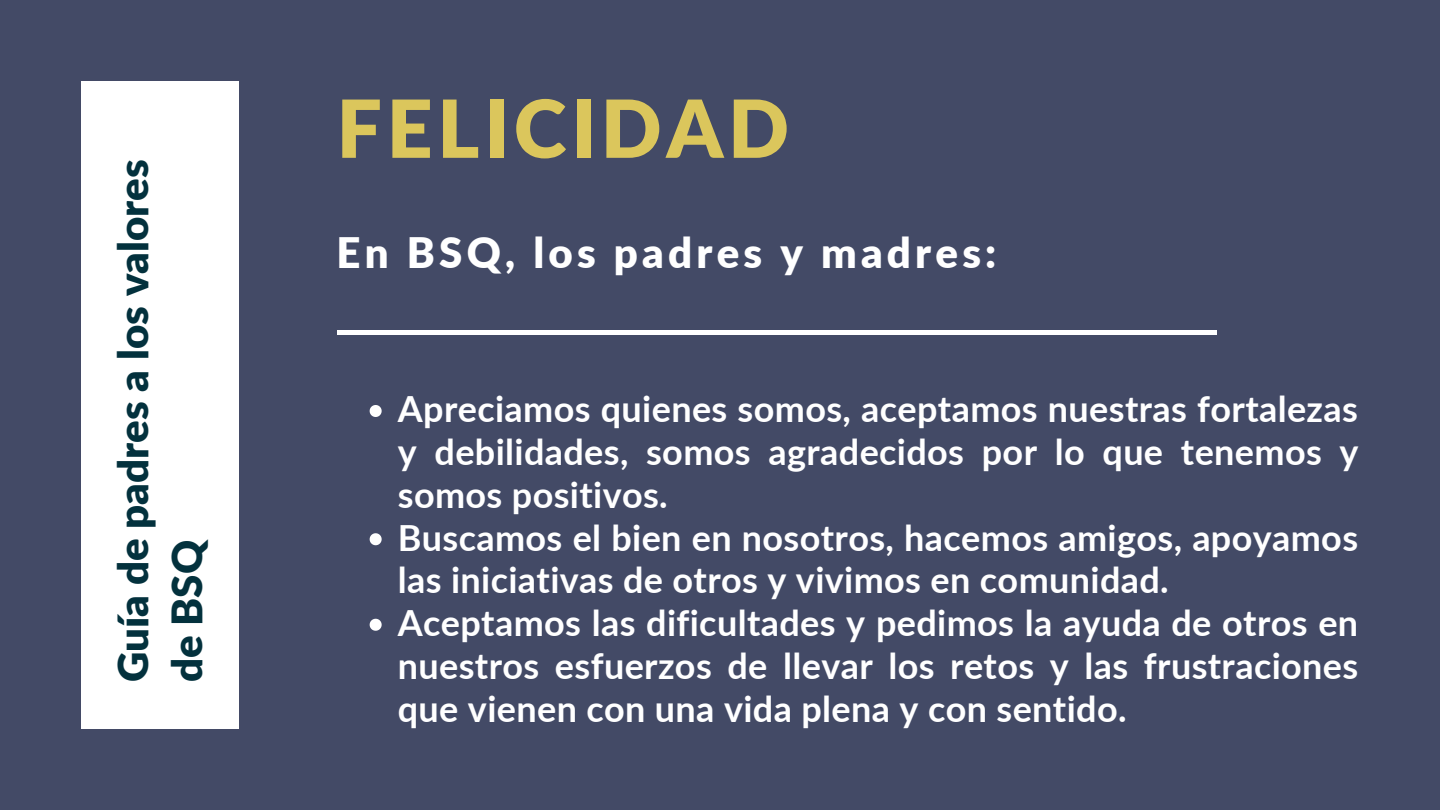
<style>
.page{position:relative;width:1440px;height:810px;background:#434a66}
.page>*{position:absolute;margin:0;border:0;box-sizing:border-box;transform-origin:0 0}
.t1{font:900 80px "Lato";letter-spacing:.06em;color:#dbc65c}
.t2{font:900 42px/54px "Lato";color:#03313d}
.t3{font:900 42px "Lato";letter-spacing:.1em;color:#fff}
.t4{font:700 36px/42.8px "Lato";letter-spacing:.01em;color:#fff}
</style>
<div class="page">
<div style="left:81px;top:81px;width:157px;height:648px;background:#fff"></div>
<svg style="left:370px;top:405px;width:12px;height:12px"></svg>
<svg style="left:370px;top:533px;width:12px;height:12px"></svg>
<svg style="left:370px;top:619px;width:12px;height:12px"></svg>
<hr style="left:337px;top:330px;width:879px;height:4px;background:#fff">
<p class="t2" style="left:105px;top:682px;width:524px;rotate:-90deg">Guía de padres a los valores de BSQ</p>
<h1 class="t1" style="left:337px;top:79px;width:454px">FELICIDAD</h1>
<p class="t3" style="left:337px;top:226px;width:661px">En BSQ, los padres y madres:</p>
<p class="t4" style="left:398px;top:387px;width:962px">Apreciamos quienes somos, aceptamos nuestras fortalezas y debilidades, somos agradecidos por lo que tenemos y somos positivos.<br>Buscamos el bien en nosotros, hacemos amigos, apoyamos las iniciativas de otros y vivimos en comunidad.<br>Aceptamos las dificultades y pedimos la ayuda de otros en nuestros esfuerzos de llevar los retos y las frustraciones que vienen con una vida plena y con sentido.</p>
</div>
